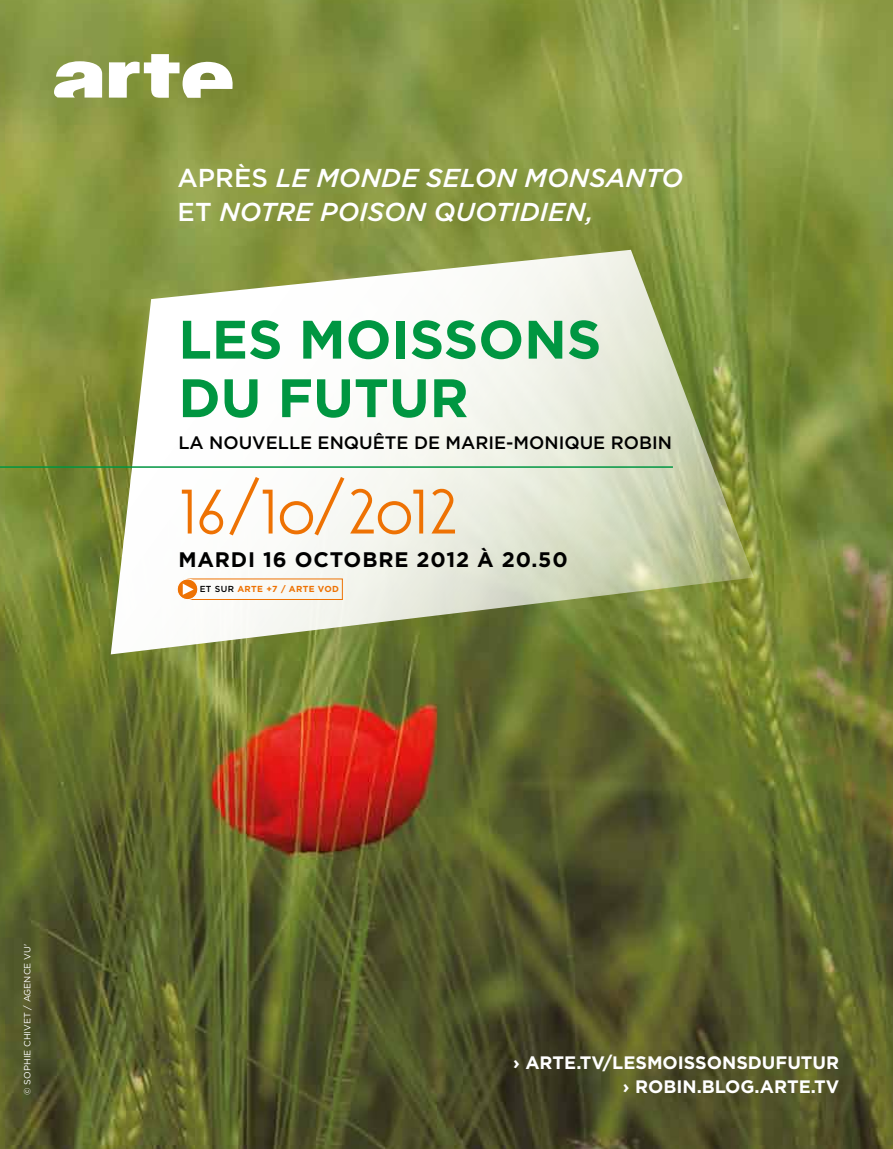
<style>
.page{position:relative;width:893px;height:1149px;background:#fff}
.page>*{position:absolute;margin:0;border:0;box-sizing:border-box;transform-origin:0 0}
.t1{font:60px "Oksana MOD";letter-spacing:-.04em;color:#ee7203}
.t2{font:700 54px/58.5px "Gotham";color:#009641}
.t3{font:italic 500 25.8px/34.5px "Gotham";color:#fff}
.t4{font:700 21px "Gotham";letter-spacing:.04em;color:#000}
.t5{font:700 18px "Gotham";color:#fff}
.t6{font:500 18px "Gotham";color:#000}
.t7{font:9px "Gotham";color:#fff}
.t8{font:700 8.7px "Gotham";color:#ee7203}
.t9{font:500 8.7px "Gotham";color:#000}
.s1{font-style:normal}
.s2{font-weight:700;color:#ee7203}
</style>
<div class="page">
<img style="left:0;top:0;width:893px;height:1148px">
<svg style="left:111px;top:250px;width:643px;height:404px"></svg>
<svg style="left:54px;top:54px;width:183px;height:44px"></svg>
<hr style="left:0;top:466px;width:673px;height:1px;background:#009641">
<svg style="left:177px;top:579px;width:21px;height:20px"></svg>
<div style="left:177px;top:578px;width:21px;height:22px;border:1px solid #fff;border-radius:50%"></div>
<svg style="left:183px;top:583px;width:11px;height:11px"></svg>
<p class="t7" style="left:22px;top:1094px;width:152px;rotate:-90deg">© Sophie Chivet / Agence VU'</p>
<p class="t3" style="left:178px;top:160px;width:507px"><span class="s1">APRÈS</span> LE MONDE SELON MONSANTO<br><span class="s1">ET</span> NOTRE POISON QUOTIDIEN,</p>
<h2 class="t2" style="left:178px;top:310px;width:424px">LES MOISSONS<br>DU FUTUR</h2>
<p class="t6" style="left:178px;top:431px;width:495px">LA NOUVELLE ENQUÊTE DE MARIE-MONIQUE ROBIN</p>
<h1 class="t1" style="left:178px;top:464px;width:283px">16/10/2012</h1>
<p class="t4" style="left:178px;top:545px;width:50px">MARDI</p>
<p class="t4" style="left:263px;top:545px;width:306px">16 OCTOBRE 2012 À 20.50</p>
<p class="t9" style="left:200px;top:583px;width:52px">ET SUR <span class="s2">ARTE</span></p>
<p class="t8" style="left:266px;top:582px;width:37px">+7 / ARTE</p>
<p class="t8" style="left:318px;top:582px;width:15px">VOD</p>
<p class="t5" style="left:513px;top:1050px;width:39px">› ARTE</p>
<p class="t5" style="left:576px;top:1050px;width:50px">.T V/LESMOISSONSDUFUTUR</p>
<p class="t5" style="left:623px;top:1074px;width:164px">› ROBIN.BLOG.ARTE</p>
<p class="t5" style="left:811px;top:1074px;width:30px">.T V</p>
</div>
